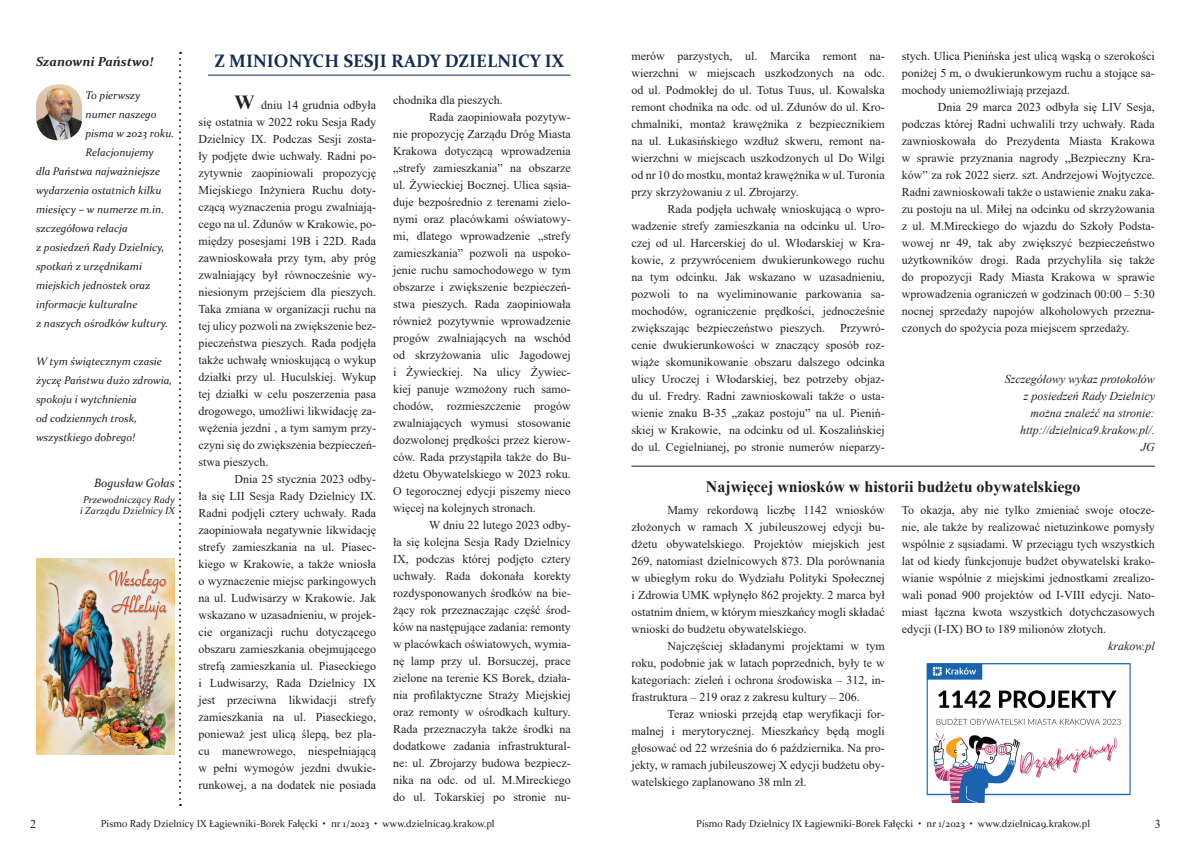
<style>
.page{position:relative;width:1191px;height:842px;background:#fff}
.page>*{position:absolute;margin:0;border:0;box-sizing:border-box;transform-origin:0 0}
.t1{font:700 18px "Constantia";color:#132d53}
.t2{font:700 16px "Times New Roman";color:#231f20}
.t3{font:italic 700 13px "Constantia";color:#231f20}
.t4{font:12px/17px "Times New Roman";color:#231f20;text-align:justify}
.t5{font:italic 12px/17px "Times New Roman";color:#231f20;text-align:right}
.t6{font:italic 12px "Constantia";color:#231f20}
.t7{font:italic 11px/19px "Constantia";color:#231f20}
.t8{font:10px "Constantia";color:#231f20}
.t9{font:italic 10px/11px "Constantia";color:#231f20}
.s1{font-weight:700;font-size:20px}
</style>
<div class="page">
<svg style="left:179px;top:52px;width:2px;height:754px"></svg>
<hr style="left:208px;top:75px;width:362px;height:1px;background:#132d53">
<img style="left:36px;top:84px;width:46px;height:56px">
<hr style="left:631px;top:466px;width:524px;height:1px;background:#231f20">
<img style="left:926px;top:663px;width:205px;height:139px">
<img style="left:36px;top:558px;width:139px;height:196px">
<p class="t3" style="left:36px;top:53px;width:119px">Szanowni Państwo!</p>
<p class="t7" style="left:86px;top:85px;width:57px">To pierwszy</p>
<p class="t7" style="left:86px;top:104px;width:73px">numer naszego</p>
<p class="t7" style="left:86px;top:123px;width:90px">pisma w 2023 roku.</p>
<p class="t7" style="left:86px;top:142px;width:70px">Relacjonujemy</p>
<p class="t7" style="left:36px;top:161px;width:125px">dla Państwa najważniejsze</p>
<p class="t7" style="left:36px;top:180px;width:127px">wydarzenia ostatnich kilku</p>
<p class="t7" style="left:36px;top:199px;width:130px">miesięcy – w numerze m.in.</p>
<p class="t7" style="left:36px;top:218px;width:93px">szczegółowa relacja</p>
<p class="t7" style="left:36px;top:237px;width:130px">z posiedzeń Rady Dzielnicy,</p>
<p class="t7" style="left:36px;top:256px;width:107px">spotkań z urzędnikami</p>
<p class="t7" style="left:36px;top:275px;width:116px">miejskich jednostek oraz</p>
<p class="t7" style="left:36px;top:294px;width:103px">informacje kulturalne</p>
<p class="t7" style="left:36px;top:313px;width:134px">z naszych ośrodków kultury.</p>
<p class="t7" style="left:36px;top:351px;width:138px">W tym świątecznym czasie życzę Państwu dużo zdrowia, spokoju i wytchnienia<br>od codziennych trosk, wszystkiego dobrego!</p>
<p class="t6" style="left:94px;top:475px;width:82px">Bogusław Gołas</p>
<p class="t9" style="left:80px;top:494px;width:96px">Przewodniczący Rady i Zarządu Dzielnicy IX</p>
<p class="t1" style="left:214px;top:48px;width:351px">Z MINIONYCH SESJI RADY DZIELNICY IX</p>
<p class="t4" style="left:198px;top:96px;width:179px;text-indent:36px"><span class="s1">W</span> dniu 14 grudnia odbyła się ostatnia w 2022 roku Sesja Rady Dzielnicy IX. Podczas Sesji zosta&shy;ły podjęte dwie uchwały. Radni po&shy;zytywnie zaopiniowali propozycję Miejskiego Inżyniera Ruchu doty&shy;czącą wyznaczenia progu zwalniają&shy;cego na ul. Zdunów w Krakowie, po&shy;między posesjami 19B i 22D. Rada zawnioskowała przy tym, aby próg zwalniający był równocześnie wy&shy;niesionym przejściem dla pieszych.<br>Taka zmiana w organizacji ruchu na tej ulicy pozwoli na zwiększenie bez&shy;pieczeństwa pieszych. Rada podjęła także uchwałę wnioskującą o wykup działki przy ul. Huculskiej. Wykup tej działki w celu poszerzenia pasa drogowego, umożliwi likwidację za&shy;wężenia jezdni , a tym samym przy&shy;czyni się do zwiększenia bezpieczeń&shy;stwa pieszych.</p>
<p class="t4" style="left:198px;top:470px;width:179px;text-indent:36px">Dnia 25 stycznia 2023 odby&shy;ła się LII Sesja Rady Dzielnicy IX.<br>Radni podjęli cztery uchwały. Rada zaopiniowała negatywnie likwidację strefy zamieszkania na ul. Piasec&shy;kiego w Krakowie, a także wniosła o wyznaczenie miejsc parkingowych na ul. Ludwisarzy w Krakowie. Jak wskazano w uzasadnieniu, w projek&shy;cie organizacji ruchu dotyczącego obszaru zamieszkania obejmującego strefą zamieszkania ul. Piaseckiego i Ludwisarzy, Rada Dzielnicy IX jest przeciwna likwidacji strefy zamieszkania na ul. Piaseckiego, ponieważ jest ulicą ślepą, bez pla&shy;cu manewrowego, niespełniającą w pełni wymogów jezdni dwukie&shy;runkowej, a na dodatek nie posiada</p>
<p class="t4" style="left:393px;top:91px;width:111px">chodnika dla pieszych.</p>
<p class="t4" style="left:429px;top:108px;width:143px">Rada zaopiniowała pozytyw-</p>
<p class="t4" style="left:393px;top:125px;width:179px">nie propozycję Zarządu Dróg Miasta</p>
<p class="t4" style="left:393px;top:142px;width:179px">Krakowa dotyczącą wprowadzenia</p>
<p class="t4" style="left:393px;top:159px;width:179px">„strefy zamieszkania” na obszarze</p>
<p class="t4" style="left:393px;top:176px;width:179px">ul. Żywieckiej Bocznej. Ulica sąsia-</p>
<p class="t4" style="left:393px;top:193px;width:179px">duje bezpośrednio z terenami zielo-</p>
<p class="t4" style="left:393px;top:210px;width:179px">nymi oraz placówkami oświatowy-</p>
<p class="t4" style="left:393px;top:227px;width:179px">mi, dlatego wprowadzenie „strefy</p>
<p class="t4" style="left:393px;top:244px;width:179px">zamieszkania” pozwoli na uspoko-</p>
<p class="t4" style="left:393px;top:261px;width:179px">jenie ruchu samochodowego w tym</p>
<p class="t4" style="left:393px;top:278px;width:179px">obszarze i zwiększenie bezpieczeń-</p>
<p class="t4" style="left:393px;top:295px;width:179px">stwa pieszych. Rada zaopiniowała</p>
<p class="t4" style="left:393px;top:312px;width:179px">również pozytywnie wprowadzenie</p>
<p class="t4" style="left:393px;top:329px;width:179px">progów zwalniających na wschód</p>
<p class="t4" style="left:393px;top:346px;width:179px">od skrzyżowania ulic Jagodowej</p>
<p class="t4" style="left:393px;top:363px;width:179px">i Żywieckiej. Na ulicy Żywiec-</p>
<p class="t4" style="left:393px;top:380px;width:179px">kiej panuje wzmożony ruch samo-</p>
<p class="t4" style="left:393px;top:397px;width:179px">chodów, rozmieszczenie progów</p>
<p class="t4" style="left:393px;top:414px;width:179px">zwalniających wymusi stosowanie</p>
<p class="t4" style="left:393px;top:431px;width:179px">dozwolonej prędkości przez kierow-</p>
<p class="t4" style="left:393px;top:448px;width:179px">ców. Rada przystąpiła także do Bu-</p>
<p class="t4" style="left:393px;top:465px;width:179px">dżetu Obywatelskiego w 2023 roku.</p>
<p class="t4" style="left:393px;top:482px;width:179px">O tegorocznej edycji piszemy nieco</p>
<p class="t4" style="left:393px;top:499px;width:144px">więcej na kolejnych stronach.</p>
<p class="t4" style="left:393px;top:516px;width:179px;text-indent:36px">W dniu 22 lutego 2023 odby&shy;ła się kolejna Sesja Rady Dzielnicy IX, podczas której podjęto cztery uchwały. Rada dokonała korekty rozdysponowanych środków na bie&shy;żący rok przeznaczając część środ&shy;ków na następujące zadania: remonty w placówkach oświatowych, wymia&shy;nę lamp przy ul. Borsuczej, prace zielone na terenie KS Borek, działa&shy;nia profilaktyczne Straży Miejskiej oraz remonty w ośrodkach kultury.<br>Rada przeznaczyła także środki na dodatkowe zadania infrastruktural&shy;ne: ul. Zbrojarzy budowa bezpiecz&shy;nika na odc. od ul. M.Mireckiego do ul. Tokarskiej po stronie nu-</p>
<p class="t4" style="left:901px;top:47px;width:255px">stych. Ulica Pienińska jest ulicą wąską o szerokości poniżej 5 m, o dwukierunkowym ruchu a stojące sa&shy;mochody uniemożliwiają przejazd.</p>
<p class="t4" style="left:901px;top:98px;width:255px;text-indent:36px">Dnia 29 marca 2023 odbyła się LIV Sesja, podczas której Radni uchwalili trzy uchwały. Rada zawnioskowała do Prezydenta Miasta Krakowa w sprawie przyznania nagrody „Bezpieczny Kra&shy;ków” za rok 2022 sierz. szt. Andrzejowi Wojtyczce.<br>Radni zawnioskowali także o ustawienie znaku zaka&shy;zu postoju na ul. Miłej na odcinku od skrzyżowania z ul. M.Mireckiego do wjazdu do Szkoły Podsta&shy;wowej nr 49, tak aby zwiększyć bezpieczeństwo użytkowników drogi. Rada przychyliła się także do propozycji Rady Miasta Krakowa w sprawie wprowadzenia ograniczeń w godzinach 00:00 – 5:30 nocnej sprzedaży napojów alkoholowych przezna&shy;czonych do spożycia poza miejscem sprzedaży.</p>
<p class="t5" style="left:1004px;top:370px;width:152px">Szczegółowy wykaz protokołów z posiedzeń Rady Dzielnicy można znaleźć na stronie:</p>
<p class="t5" style="left:1020px;top:421px;width:136px">http://dzielnica9.krakow.pl/.</p>
<p class="t5" style="left:1141px;top:438px;width:15px">JG</p>
<p class="t2" style="left:706px;top:475px;width:376px">Najwięcej wniosków w historii budżetu obywatelskiego</p>
<p class="t4" style="left:631px;top:501px;width:255px;text-indent:36px">Mamy rekordową liczbę 1142 wniosków złożonych w ramach X jubileuszowej edycji bu&shy;dżetu obywatelskiego. Projektów miejskich jest 269, natomiast dzielnicowych 873. Dla porównania w ubiegłym roku do Wydziału Polityki Społecznej i Zdrowia UMK wpłynęło 862 projekty. 2 marca był ostatnim dniem, w którym mieszkańcy mogli składać wnioski do budżetu obywatelskiego.</p>
<p class="t4" style="left:631px;top:637px;width:255px;text-indent:36px">Najczęściej składanymi projektami w tym roku, podobnie jak w latach poprzednich, były te w kategoriach: zieleń i ochrona środowiska – 312, in&shy;frastruktura – 219 oraz z zakresu kultury – 206.</p>
<p class="t4" style="left:631px;top:705px;width:255px;text-indent:36px">Teraz wnioski przejdą etap weryfikacji for&shy;malnej i merytorycznej. Mieszkańcy będą mogli głosować od 22 września do 6 października. Na pro&shy;jekty, w ramach jubileuszowej X edycji budżetu oby&shy;watelskiego zaplanowano 38 mln zł.</p>
<p class="t4" style="left:631px;top:47px;width:255px">merów parzystych, ul. Marcika remont na&shy;wierzchni w miejscach uszkodzonych na odc. od ul. Podmokłej do ul. Totus Tuus, ul. Kowalska remont chodnika na odc. od ul. Zdunów do ul. Kro&shy;chmalniki, montaż krawężnika z bezpiecznikiem na ul. Łukasińskiego wzdłuż skweru, remont na&shy;wierzchni w miejscach uszkodzonych ul Do Wilgi od nr 10 do mostku, montaż krawężnika w ul. Turonia przy skrzyżowaniu z ul. Zbrojarzy.</p>
<p class="t4" style="left:631px;top:200px;width:255px;text-indent:36px">Rada podjęła uchwałę wnioskującą o wpro&shy;wadzenie strefy zamieszkania na odcinku ul. Uro&shy;czej od ul. Harcerskiej do ul. Włodarskiej w Kra&shy;kowie, z przywróceniem dwukierunkowego ruchu na tym odcinku. Jak wskazano w uzasadnieniu, pozwoli to na wyeliminowanie parkowania sa&shy;mochodów, ograniczenie prędkości, jednocześnie zwiększając bezpieczeństwo pieszych. Przywró&shy;cenie dwukierunkowości w znaczący sposób roz&shy;wiąże skomunikowanie obszaru dalszego odcinka ulicy Uroczej i Włodarskiej, bez potrzeby objaz&shy;du ul. Fredry. Radni zawnioskowali także o usta&shy;wienie znaku B-35 „zakaz postoju” na ul. Pieniń&shy;skiej w Krakowie, na odcinku od ul. Koszalińskiej do ul. Cegielnianej, po stronie numerów nieparzy-</p>
<p class="t4" style="left:901px;top:501px;width:255px">To okazja, aby nie tylko zmieniać swoje otocze&shy;nie, ale także by realizować nietuzinkowe pomysły wspólnie z sąsiadami. W przeciągu tych wszystkich lat od kiedy funkcjonuje budżet obywatelski krako&shy;wianie wspólnie z miejskimi jednostkami zrealizo&shy;wali ponad 900 projektów od I-VIII edycji. Nato&shy;miast łączna kwota wszystkich dotychczasowych edycji (I-IX) BO to 189 milionów złotych.</p>
<p class="t5" style="left:1108px;top:637px;width:48px">krakow.pl</p>
<p class="t4" style="left:30px;top:815px;width:7px">2</p>
<p class="t8" style="left:101px;top:816px;width:395px">Pismo Rady Dzielnicy IX Łagiewniki-Borek Fałęcki • nr 1/2023 • www.dzielnica9.krakow.pl</p>
<p class="t8" style="left:696px;top:816px;width:395px">Pismo Rady Dzielnicy IX Łagiewniki-Borek Fałęcki • nr 1/2023 • www.dzielnica9.krakow.pl</p>
<p class="t4" style="left:1155px;top:815px;width:7px">3</p>
</div>
